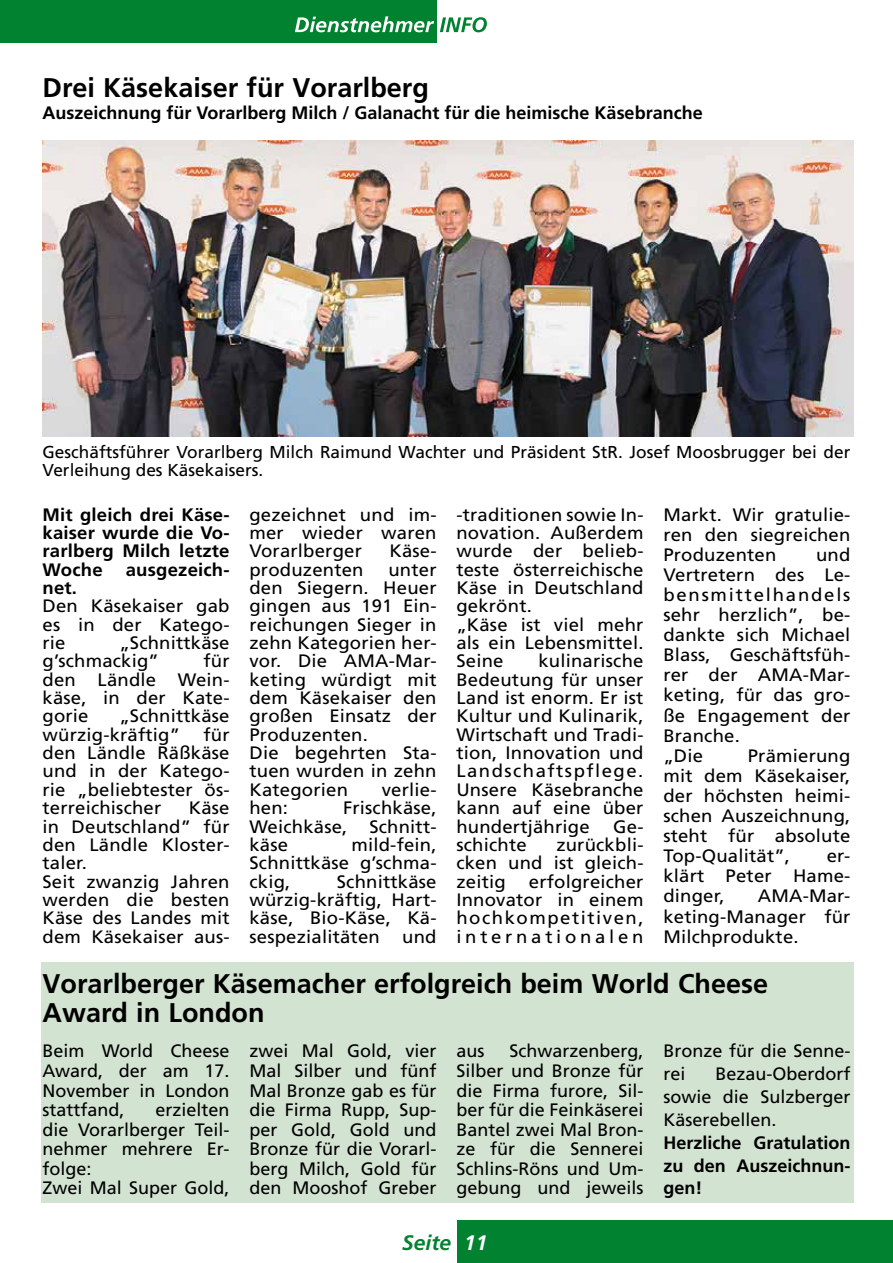
<style>
.page{position:relative;width:893px;height:1263px;background:#fff}
.page>*{position:absolute;margin:0;border:0;box-sizing:border-box;transform-origin:0 0}
.t1{font:700 27px/28.5px "Frutiger LT";color:#000}
.t2{font:italic 700 21px "Frutiger LT";color:#008231}
.t3{font:18px/18.3px "Frutiger LT";letter-spacing:.01em;color:#000;text-align:justify}
.t4{font:700 18px/18.3px "Frutiger LT";color:#000;text-align:justify}
.t5{font:17.25px/18px "Frutiger LT";color:#000}
.s1{color:#fff}
</style>
<div class="page">
<div style="left:41px;top:962px;width:812px;height:241px;background:#d3e3d1"></div>
<div style="left:0;top:0;width:437px;height:43px;background:#008231"></div>
<svg style="left:440px;top:17px;width:47px;height:15px"></svg>
<svg style="left:295px;top:16px;width:139px;height:16px"></svg>
<div style="left:457px;top:1220px;width:436px;height:43px;background:#008231"></div>
<img style="left:43px;top:140px;width:810px;height:297px">
<h1 class="t1" style="left:43px;top:73px;width:388px">Drei Käsekaiser für Vorarlberg</h1>
<p class="t4" style="left:43px;top:104px;width:662px">Auszeichnung für Vorarlberg Milch / Galanacht für die heimische Käsebranche</p>
<p class="t5" style="left:43px;top:443px;width:809px">Geschäftsführer Vorarlberg Milch Raimund Wachter und Präsident StR. Josef Moosbrugger bei der<br>Verleihung des Käsekaisers.</p>
<p class="t4" style="left:43px;top:505px;width:189px">Mit gleich drei Käse&shy;kaiser wurde die Vo&shy;rarlberg Milch letzte Woche</p>
<p class="t4" style="left:126px;top:560px;width:105px">ausgezeich-</p>
<p class="t4" style="left:43px;top:579px;width:36px">net.</p>
<p class="t3" style="left:43px;top:597px;width:189px">Den Käsekaiser gab es in der Katego&shy;rie</p>
<p class="t3" style="left:43px;top:634px;width:189px;text-indent:77px">„Schnittkäse g’schmackig”</p>
<p class="t3" style="left:43px;top:652px;width:189px;text-indent:161px">für den Ländle Wein&shy;käse, in der Kate&shy;gorie</p>
<p class="t3" style="left:43px;top:707px;width:189px;text-indent:77px">„Schnittkäse würzig-kräftig”</p>
<p class="t3" style="left:43px;top:725px;width:189px;text-indent:161px">für den Ländle Räßkäse und in der Katego&shy;rie „beliebtester ös&shy;terreichischer</p>
<p class="t3" style="left:43px;top:799px;width:189px;text-align:left;text-indent:146px">Käse in Deutschland” für den Ländle Kloster&shy;taler.<br>Seit zwanzig Jahren werden die besten<br>Käse des Landes mit dem Käsekaiser aus-</p>
<p class="t3" style="left:249px;top:505px;width:189px">gezeichnet und im&shy;mer wieder waren Vorarlberger</p>
<p class="t3" style="left:389px;top:542px;width:49px">Käse-</p>
<p class="t3" style="left:249px;top:560px;width:116px">produzenten</p>
<p class="t3" style="left:249px;top:560px;width:189px;text-align:left;text-indent:139px">unter den Siegern. Heuer gingen aus 191 Ein&shy;reichungen Sieger in zehn Kategorien her&shy;vor. Die AMA-Mar&shy;keting würdigt mit dem Käsekaiser den großen Einsatz der<br>Produzenten.<br>Die begehrten Sta&shy;tuen wurden in zehn<br>Kategorien</p>
<p class="t3" style="left:382px;top:780px;width:56px">verlie-</p>
<p class="t3" style="left:249px;top:799px;width:189px;text-indent:94px">Frischkäse, Weichkäse, Schnitt&shy;käse</p>
<p class="t3" style="left:249px;top:799px;width:40px">hen:</p>
<p class="t3" style="left:249px;top:835px;width:189px;text-indent:102px">mild-fein, Schnittkäse g’schma&shy;ckig,</p>
<p class="t3" style="left:249px;top:872px;width:189px;text-indent:87px">Schnittkäse würzig-kräftig, Hart&shy;käse, Bio-Käse, Kä&shy;sespezialitäten und</p>
<p class="t3" style="left:456px;top:505px;width:189px;text-align:left">-traditionen sowie In&shy;novation. Außerdem wurde der belieb&shy;teste österreichische<br>Käse in Deutschland gekrönt.<br>„Käse ist viel mehr als ein Lebensmittel.<br>Seine</p>
<p class="t3" style="left:456px;top:652px;width:189px;text-indent:82px">kulinarische Bedeutung für unser Land ist enorm. Er ist Kultur und Kulinarik, Wirtschaft und Tradi&shy;tion, Innovation und Landschaftspflege.<br>Unsere Käsebranche kann auf eine über hundertjährige</p>
<p class="t3" style="left:613px;top:817px;width:32px">Ge-</p>
<p class="t3" style="left:456px;top:835px;width:72px">schichte</p>
<p class="t3" style="left:456px;top:835px;width:189px;text-indent:100px">zurückbli&shy;cken und ist gleich&shy;zeitig</p>
<p class="t3" style="left:456px;top:872px;width:189px;text-indent:73px">erfolgreicher Innovator in einem hochkompetitiven, internationalen</p>
<p class="t3" style="left:663px;top:504px;width:189px;line-height:20.1px">Markt. Wir gratulie&shy;ren den siegreichen Produzenten</p>
<p class="t3" style="left:663px;top:544px;width:189px;line-height:20.1px;text-align:left;text-indent:153px">und<br>Vertretern des Le&shy;bensmittelhandels sehr herzlich”, be&shy;dankte sich Michael<br>Blass, Geschäftsfüh&shy;rer der AMA-Mar&shy;keting, für das gro&shy;ße Engagement der<br>Branche.<br>„Die</p>
<p class="t3" style="left:663px;top:745px;width:189px;line-height:20.1px;text-indent:84px">Prämierung mit dem Käsekaiser, der höchsten heimi&shy;schen Auszeichnung, steht für absolute Top-Qualität”,</p>
<p class="t3" style="left:663px;top:846px;width:189px;line-height:20.1px;text-indent:163px">er&shy;klärt Peter Hame&shy;dinger,</p>
<p class="t3" style="left:663px;top:886px;width:189px;line-height:20.1px;text-indent:94px">AMA-Mar&shy;keting-Manager für Milchprodukte.</p>
<h1 class="t1" style="left:43px;top:969px;width:727px">Vorarlberger Käsemacher erfolgreich beim World Cheese<br>Award in London</h1>
<p class="t3" style="left:43px;top:1041px;width:189px;line-height:19.5px">Beim World Cheese Award, der am 17.<br>November in London stattfand,</p>
<p class="t3" style="left:43px;top:1100px;width:189px;line-height:19.5px;text-align:left;text-indent:113px">erzielten die Vorarlberger Teil&shy;nehmer mehrere Er&shy;folge:<br>Zwei Mal Super Gold,</p>
<p class="t3" style="left:249px;top:1041px;width:189px;line-height:19.5px">zwei Mal Gold, vier Mal Silber und fünf Mal Bronze gab es für die Firma Rupp, Sup&shy;per Gold, Gold und Bronze für die Vorarl&shy;berg Milch, Gold für den Mooshof Greber</p>
<p class="t3" style="left:663px;top:1040px;width:189px;line-height:22.8px">Bronze für die Senne&shy;rei</p>
<p class="t3" style="left:456px;top:1041px;width:189px;line-height:19.5px;text-indent:53px">Schwarzenberg, Silber und Bronze für die Firma furore, Sil&shy;ber für die Feinkäserei Bantel zwei Mal Bron&shy;ze für die Sennerei Schlins-Röns und Um&shy;gebung und jeweils</p>
<p class="t3" style="left:456px;top:1042px;width:30px">aus</p>
<p class="t3" style="left:663px;top:1063px;width:189px;line-height:22.8px;text-indent:52px">Bezau-Oberdorf sowie die Sulzberger Käserebellen.</p>
<p class="t4" style="left:663px;top:1131px;width:189px;line-height:22.8px">Herzliche Gratulation zu den Auszeichnun&shy;gen!</p>
<p class="t2" style="left:402px;top:1230px;width:87px">Seite <span class="s1">11</span></p>
</div>
